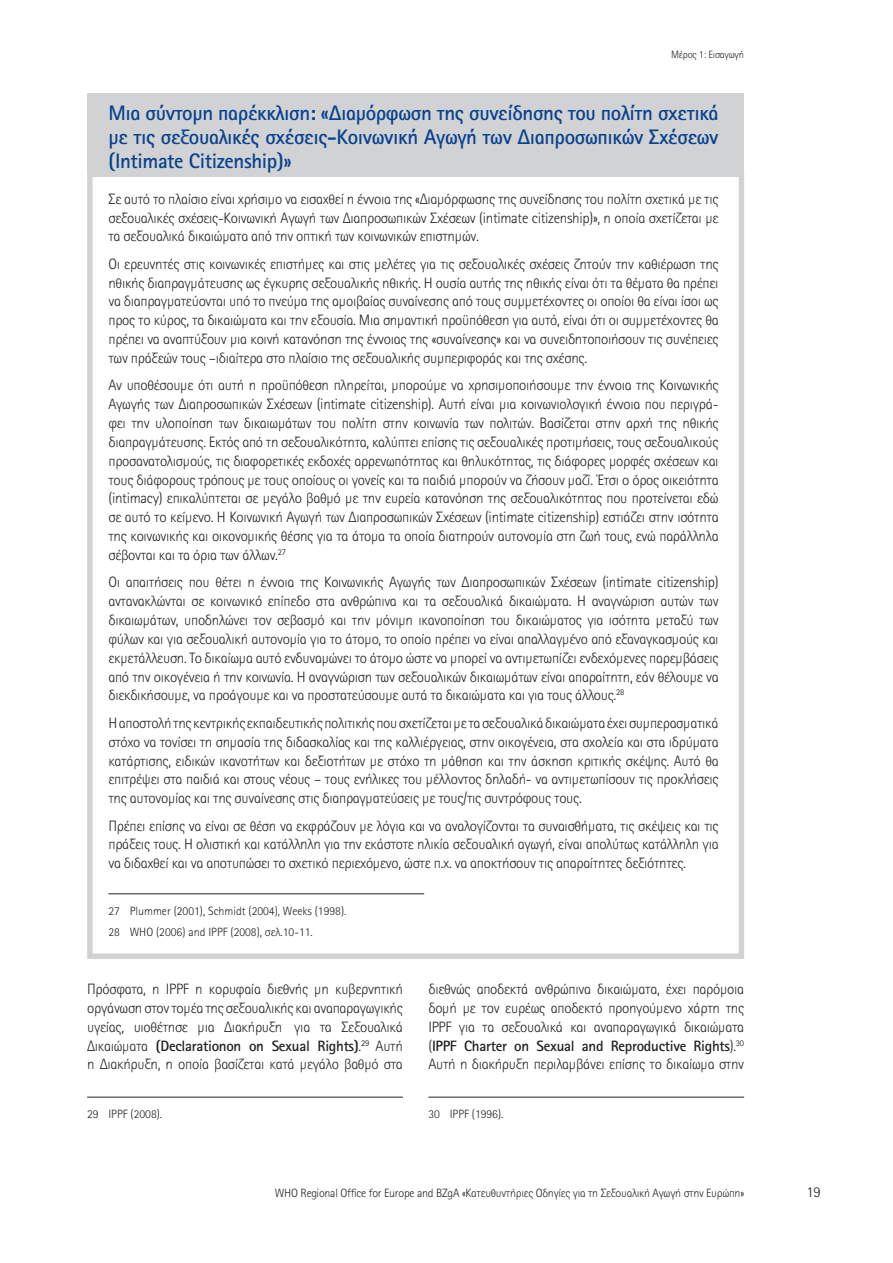
<style>
.page{position:relative;width:893px;height:1263px;background:#fff}
.page>*{position:absolute;margin:0;border:0;box-sizing:border-box;transform-origin:0 0}
._012_SubChp14Keep{font:700 21px/24.2px "Rotis Sans Hel";letter-spacing:-.02em;color:#09428e;text-align:justify}
._000_BodyText-3{font:300 15px/18.9px "Rotis Sans Hel";letter-spacing:-.02em;color:#231f20;text-align:justify}
._000_BodyText-3-Next{font:300 15px/18.8px "Rotis Sans Hel";letter-spacing:-.02em;color:#231f20;text-align:justify}
._000_BodyText-3-Spac{font:300 15px/18.9px "Rotis Sans Hel";letter-spacing:-.02em;color:#231f20;text-align:justify}
._080_Footer{font:300 12px "Rotis Sans Hel";color:#231f20}
._080_Footer-2{font:300 12px "Rotis Sans Hel";letter-spacing:-.02em;color:#231f20}
.t1{font:300 10.5px "Rotis Sans Hel";letter-spacing:-.02em;color:#231f20}
.s1{font-weight:700}
</style>
<div class="page">
<div style="left:87px;top:93px;width:657px;height:80px;background:#d1d2d4"></div>
<div style="left:87px;top:172px;width:657px;height:787px;border:5px solid #d1d2d4"></div>
<hr style="left:108px;top:893px;width:316px;height:1px;background:#231f20">
<hr style="left:87px;top:1097px;width:316px;height:1px;background:#231f20">
<hr style="left:428px;top:1097px;width:316px;height:1px;background:#231f20">
<p class="t1" style="left:671px;top:49px;width:75px">Μέρος 1: Εισαγωγή</p>
<p class="_012_SubChp14Keep" style="left:108px;top:100px;width:612px">Μια σύντομη παρέκκλιση: «Διαμόρφωση της συνείδησης του πολίτη σχετικά με τις σεξουαλικές σχέσεις-Κοινωνική Αγωγή των Διαπροσωπικών Σχέσεων (Intimate Citizenship)»</p>
<p class="_000_BodyText-3-Spac" style="left:108px;top:189px;width:612px">Σε αυτό το πλαίσιο είναι χρήσιμο να εισαχθεί η έννοια της «Διαμόρφωσης της συνείδησης του πολίτη σχετικά με τις σεξουαλικές σχέσεις-Κοινωνική Αγωγή των Διαπροσωπικών Σχέσεων (intimate citizenship)», η οποία σχετίζεται με τα σεξουαλικά δικαιώματα από την οπτική των κοινωνικών επιστημών.</p>
<p class="_000_BodyText-3" style="left:108px;top:255px;width:612px">Οι ερευνητές στις κοινωνικές επιστήμες και στις μελέτες για τις σεξουαλικές σχέσεις ζητούν την καθιέρωση της ηθικής διαπραγμάτευσης ως έγκυρης σεξουαλικής ηθικής. Η ουσία αυτής της ηθικής είναι ότι τα θέματα θα πρέπει να διαπραγματεύονται υπό το πνεύμα της αμοιβαίας συναίνεσης από τους συμμετέχοντες οι οποίοι θα είναι ίσοι ως προς τo κύρος, τα δικαιώματα και την εξουσία. Μια σημαντική προϋπόθεση για αυτό, είναι ότι οι συμμετέχοντες θα πρέπει να αναπτύξουν μια κοινή κατανόηση της έννοιας της «συναίνεσης» και να συνειδητοποιήσουν τις συνέπειες των πράξεών τους –ιδιαίτερα στο πλαίσιο της σεξουαλικής συμπεριφοράς και της σχέσης.</p>
<p class="_000_BodyText-3" style="left:108px;top:376px;width:612px">Αν υποθέσουμε ότι αυτή η προϋπόθεση πληρείται, μπορούμε να χρησιμοποιήσουμε την έννοια της Κοινωνικής Αγωγής των Διαπροσωπικών Σχέσεων (intimate citizenship). Αυτή είναι μια κοινωνιολογική έννοια που περιγρά&shy;φει την υλοποίηση των δικαιωμάτων του πολίτη στην κοινωνία των πολιτών. Βασίζεται στην αρχή της ηθικής διαπραγμάτευσης. Εκτός από τη σεξουαλικότητα, καλύπτει επίσης τις σεξουαλικές προτιμήσεις, τους σεξουαλικούς προσανατολισμούς, τις διαφορετικές εκδοχές αρρενωπότητας και θηλυκότητας, τις διάφορες μορφές σχέσεων και τους διάφορους τρόπους με τους οποίους οι γονείς και τα παιδιά μπορούν να ζήσουν μαζί. Έτσι ο όρος οικειότητα (intimacy) επικαλύπτεται σε μεγάλο βαθμό με την ευρεία κατανόηση της σεξουαλικότητας που προτείνεται εδώ σε αυτό το κείμενο. Η Κοινωνική Αγωγή των Διαπροσωπικών Σχέσεων (intimate citizenship) εστιάζει στην ισότητα της κοινωνικής και οικονομικής θέσης για τα άτομα τα οποία διατηρούν αυτονομία στη ζωή τους, ενώ παράλληλα σέβονται και τα όρια των άλλων.<sup>27</sup></p>
<p class="_000_BodyText-3" style="left:108px;top:573px;width:612px">Οι απαιτήσεις που θέτει η έννοια της Κοινωνικής Αγωγής των Διαπροσωπικών Σχέσεων (intimate citizenship) αντανακλώνται σε κοινωνικό επίπεδο στα ανθρώπινα και τα σεξουαλικά δικαιώματα. Η αναγνώριση αυτών των δικαιωμάτων, υποδηλώνει τον σεβασμό και την μόνιμη ικανοποίηση του δικαιώματος για ισότητα μεταξύ των φύλων και για σεξουαλική αυτονομία για το άτομο, το οποίο πρέπει να είναι απαλλαγμένο από εξαναγκασμούς και εκμετάλλευση. Το δικαίωμα αυτό ενδυναμώνει το άτομο ώστε να μπορεί να αντιμετωπίζει ενδεχόμενες παρεμβάσεις από την οικογένεια ή την κοινωνία. Η αναγνώριση των σεξουαλικών δικαιωμάτων είναι απαραίτητη, εάν θέλουμε να διεκδικήσουμε, να προάγουμε και να προστατεύσουμε αυτά τα δικαιώματα και για τους άλλους.<sup>28</sup></p>
<p class="_000_BodyText-3" style="left:108px;top:714px;width:612px">Η αποστολήτηςκεντρικής εκπαιδευτικής πολιτικής πουσχετίζεται με τα σεξουαλικά δικαιώματα έχει συμπερασματικά στόχο να τονίσει τη σημασία της διδασκαλίας και της καλλιέργειας, στην οικογένεια, στα σχολεία και στα ιδρύματα κατάρτισης, ειδικών ικανοτήτων και δεξιοτήτων με στόχο τη μάθηση και την άσκηση κριτικής σκέψης. Αυτό θα επιτρέψει στα παιδιά και στους νέους – τους ενήλικες του μέλλοντος δηλαδή- να αντιμετωπίσουν τις προκλήσεις της αυτονομίας και της συναίνεσης στις διαπραγματεύσεις με τους/τις συντρόφους τους.</p>
<p class="_000_BodyText-3" style="left:108px;top:816px;width:612px">Πρέπει επίσης να είναι σε θέση να εκφράζουν με λόγια και να αναλογίζονται τα συναισθήματα, τις σκέψεις και τις πράξεις τους. Η ολιστική και κατάλληλη για την εκάστοτε ηλικία σεξουαλική αγωγή, είναι απολύτως κατάλληλη για να διδαχθεί και να αποτυπώσει το σχετικό περιεχόμενο, ώστε π.χ. να αποκτήσουν τις απαραίτητες δεξιότητες.</p>
<p class="_080_Footer" style="left:108px;top:904px;width:239px">27 Plummer (2001), Schmidt (2004), Weeks (1998).</p>
<p class="_080_Footer" style="left:108px;top:926px;width:206px">28 WHO (2006) and IPPF (2008), σελ.10-11.</p>
<p class="_000_BodyText-3-Next" style="left:87px;top:980px;width:317px">Πρόσφατα, η IPPF η κορυφαία διεθνής μη κυβερνητική οργάνωση στον τομέα της σεξουαλικής και αναπαραγωγικής υγείας, υιοθέτησε μια Διακήρυξη για τα Σεξουαλικά Δικαιώματα <span class="s1">(Declarationon on Sexual Rights)</span>.<sup>29</sup> Αυτή η Διακήρυξη, η οποία βασίζεται κατά μεγάλο βαθμό στα</p>
<p class="_080_Footer" style="left:87px;top:1108px;width:76px">29 IPPF (2008).</p>
<p class="_000_BodyText-3-Next" style="left:428px;top:980px;width:317px">διεθνώς αποδεκτά ανθρώπινα δικαιώματα, έχει παρόμοια δομή με τον ευρέως αποδεκτό προηγούμενο χάρτη της IPPF για τα σεξουαλικά και αναπαραγωγικά δικαιώματα (<span class="s1">IPPF Charter on Sexual and Reproductive Rights</span>).<sup>30<br></sup>Αυτή η διακήρυξη περιλαμβάνει επίσης το δικαίωμα στην</p>
<p class="_080_Footer" style="left:428px;top:1108px;width:76px">30 IPPF (1996).</p>
<p class="_080_Footer-2" style="left:275px;top:1186px;width:471px">WHO Regional Office for Europe and BZgA «Κατευθυντήριες Οδηγίες για τη Σεξουαλική Αγωγή στην Ευρώπη»</p>
<p class="_000_BodyText-3" style="left:807px;top:1182px;width:16px">19</p>
</div>
